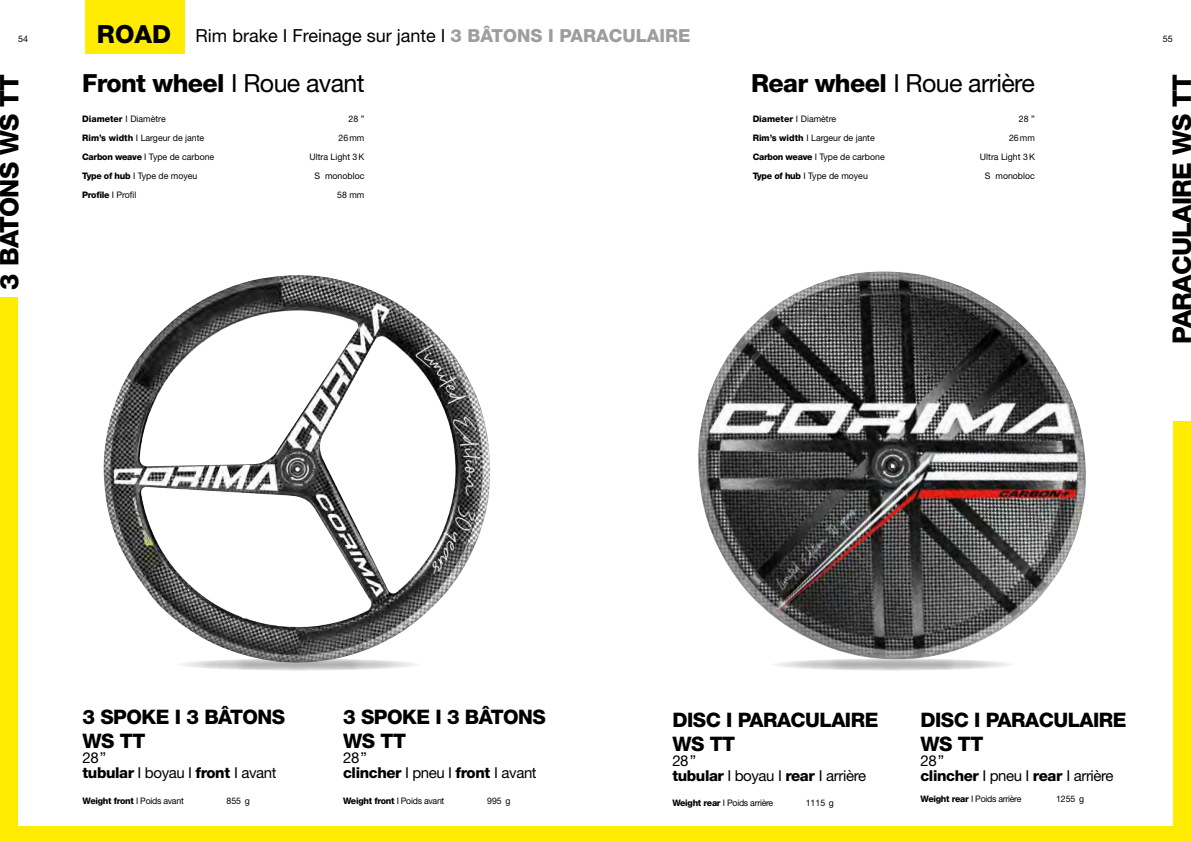
<style>
.page{position:relative;width:1191px;height:842px;background:#fff}
.page>*{position:absolute;margin:0;border:0;box-sizing:border-box;transform-origin:0 0}
.t1{font:800 25.8px "Helvetica Neue LT Std";letter-spacing:-.025em;color:#000}
.t2{font:800 25px "Helvetica Neue LT Std";letter-spacing:-.025em;color:#000}
.t3{font:25px "Helvetica Neue LT Std";letter-spacing:-.025em;color:#000}
.t4{font:800 20px/24px "Helvetica Neue LT Std";letter-spacing:-.025em;color:#000}
.t5{font:18px "Helvetica Neue LT Std";color:#000}
.t6{font:15px/15px "Helvetica Neue LT Std";letter-spacing:-.025em;color:#000}
.t7{font:9px/19px "Helvetica Neue LT Std";color:#000}
.t8{font:9px "Helvetica Neue LT Std";letter-spacing:-.03em;color:#000}
.t9{font:800 9px "Helvetica Neue LT Std";letter-spacing:-.03em;color:#000}
.s1{font-weight:800;color:#9d9d9c}
.s2{font-weight:800}
.s3{font-weight:400}
</style>
<div class="page">
<div style="left:0;top:827px;width:1191px;height:15px;background:#ffec00"></div>
<svg style="left:174px;top:658px;width:249px;height:13px"></svg>
<img style="left:103px;top:275px;width:388px;height:389px">
<div style="left:85px;top:0;width:99px;height:54px;background:#ffec00"></div>
<div style="left:0;top:298px;width:18px;height:544px;background:#ffec00"></div>
<svg style="left:768px;top:658px;width:248px;height:13px"></svg>
<img style="left:698px;top:271px;width:388px;height:392px">
<div style="left:1173px;top:421px;width:18px;height:421px;background:#ffec00"></div>
<h2 class="t2" style="left:97px;top:19px;width:76px">ROAD</h2>
<p class="t7" style="left:18px;top:30px;width:12px">54</p>
<h3 class="t5" style="left:196px;top:25px;width:496px">Rim brake I Freinage sur jante I <span class="s1">3 BÂTONS I PARACULAIRE</span></h3>
<p class="t7" style="left:1162px;top:30px;width:12px">55</p>
<h1 class="t1" style="left:-6px;top:290px;width:217px;rotate:-90deg">3 BÂTONS WS TT</h1>
<h2 class="t3" style="left:751px;top:68px;width:285px"><span class="s2">Rear wheel</span> I Roue arrière</h2>
<h2 class="t2" style="left:82px;top:68px;width:284px">Front wheel <span class="s3">I Roue avant</span></h2>
<h1 class="t1" style="left:1166px;top:344px;width:271px;rotate:-90deg">PARACULAIRE WS TT</h1>
<p class="t7" style="left:82px;top:109px;width:134px"><span class="s2">Diameter</span> I Diamètre<br><span class="s2">Rim’s width</span> I Largeur de jante<br><span class="s2">Carbon weave</span> I Type de carbone<br><span class="s2">Type of hub</span> I Type de moyeu<br><span class="s2">Profile</span> I Profil</p>
<p class="t7" style="left:309px;top:109px;width:56px;text-align:right">28 ”<br>26mm<br>Ultra Light 3K<br>S monobloc<br>58 mm</p>
<p class="t7" style="left:752px;top:109px;width:134px"><span class="s2">Diameter</span> I Diamètre<br><span class="s2">Rim’s width</span> I Largeur de jante<br><span class="s2">Carbon weave</span> I Type de carbone<br><span class="s2">Type of hub</span> I Type de moyeu</p>
<p class="t7" style="left:980px;top:109px;width:56px;text-align:right">28 ”<br>26mm<br>Ultra Light 3K<br>S monobloc</p>
<h3 class="t4" style="left:82px;top:705px;width:204px">3 SPOKE I 3 BÂTONS<br>WS TT</h3>
<h3 class="t6" style="left:82px;top:750px;width:196px">28”<br><span class="s2">tubular</span> I boyau I <span class="s2">front</span> I avant</h3>
<p class="t9" style="left:82px;top:795px;width:103px">Weight front <span class="s3">I Poids avant</span></p>
<p class="t7" style="left:226px;top:791px;width:25px">855 g</p>
<h3 class="t4" style="left:343px;top:705px;width:204px">3 SPOKE I 3 BÂTONS<br>WS TT</h3>
<h3 class="t6" style="left:343px;top:750px;width:195px">28”<br><span class="s2">clincher</span> I pneu I <span class="s2">front</span> I avant</h3>
<p class="t9" style="left:343px;top:795px;width:103px">Weight front <span class="s3">I Poids avant</span></p>
<p class="t7" style="left:487px;top:791px;width:25px">995 g</p>
<h3 class="t4" style="left:672px;top:707px;width:207px">DISC I PARACULAIRE<br>WS TT</h3>
<h3 class="t6" style="left:672px;top:752px;width:195px">28”<br><span class="s2">tubular</span> I boyau I <span class="s2">rear</span> I arrière</h3>
<p class="t8" style="left:672px;top:798px;width:102px"><span class="s2">Weight rear</span> I Poids arrière</p>
<p class="t7" style="left:805px;top:793px;width:30px">1115 g</p>
<h3 class="t4" style="left:920px;top:707px;width:207px">DISC I PARACULAIRE<br>WS TT</h3>
<h3 class="t6" style="left:920px;top:752px;width:195px">28”<br><span class="s2">clincher</span> I pneu I <span class="s2">rear</span> I arrière</h3>
<p class="t8" style="left:920px;top:794px;width:102px"><span class="s2">Weight rear</span> I Poids arrière</p>
<p class="t7" style="left:1056px;top:789px;width:30px">1255 g</p>
</div>
